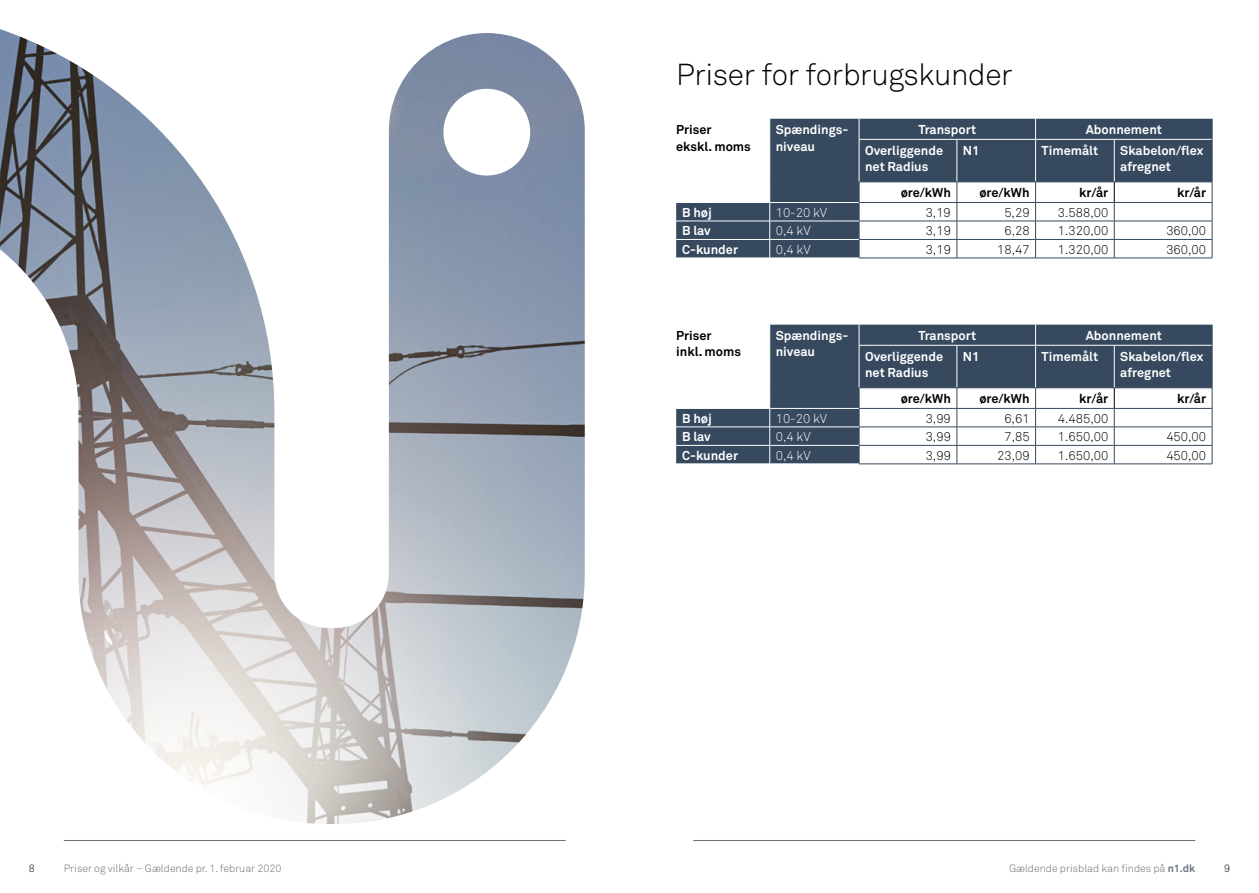
<style>
.page{position:relative;width:1259px;height:893px;background:#fff}
.page>*{position:absolute;margin:0;border:0;box-sizing:border-box;transform-origin:0 0}
.t1{font:300 30px "Akkurat Std";letter-spacing:-.01em;color:#000}
.t2{font:700 12.75px/16.5px "Akkurat Std";color:#fff}
.t3{font:300 12.75px "Akkurat Std";color:#000}
.t4{font:700 12.75px/16.5px "Akkurat Std";color:#000}
.t5{font:300 12.75px "Akkurat Std";color:#fff}
.t6{font:300 10.5px "Akkurat Std";color:#6e6e6e}
.t7{font:300 10.5px "Akkurat Std";color:#000}
.s1{font-weight:700;color:#6b7485}
</style>
<div class="page">
<img style="left:0;top:29px;width:585px;height:795px">
<hr style="left:64px;top:840px;width:502px;height:1px;background:#6e6e6e">
<hr style="left:693px;top:840px;width:502px;height:1px;background:#6e6e6e">
<svg style="left:676px;top:119px;width:535px;height:139px;fill:#36495e"></svg>
<svg style="left:859px;top:119px;width:1px;height:20px"></svg>
<svg style="left:1035px;top:119px;width:1px;height:20px"></svg>
<hr style="left:859px;top:139px;width:98px;height:1px;background:#fff">
<hr style="left:859px;top:140px;width:1px;height:42px;background:#fff">
<hr style="left:957px;top:139px;width:78px;height:1px;background:#fff">
<hr style="left:956px;top:140px;width:1px;height:42px;background:#fff">
<hr style="left:1035px;top:139px;width:79px;height:1px;background:#fff">
<hr style="left:1035px;top:140px;width:1px;height:42px;background:#fff">
<hr style="left:1114px;top:139px;width:98px;height:1px;background:#fff">
<hr style="left:1114px;top:140px;width:1px;height:42px;background:#fff">
<svg style="left:1211px;top:119px;width:1px;height:20px"></svg>
<hr style="left:1211px;top:139px;width:1px;height:43px;background:#36495e">
<hr style="left:859px;top:202px;width:98px;height:1px;background:#36495e">
<hr style="left:957px;top:202px;width:78px;height:1px;background:#36495e">
<hr style="left:1035px;top:202px;width:79px;height:1px;background:#36495e">
<hr style="left:1114px;top:202px;width:98px;height:1px;background:#36495e">
<hr style="left:859px;top:221px;width:98px;height:1px;background:#36495e">
<hr style="left:957px;top:221px;width:78px;height:1px;background:#36495e">
<hr style="left:1035px;top:221px;width:79px;height:1px;background:#36495e">
<hr style="left:1114px;top:221px;width:98px;height:1px;background:#36495e">
<hr style="left:859px;top:239px;width:98px;height:1px;background:#36495e">
<hr style="left:957px;top:239px;width:78px;height:1px;background:#36495e">
<hr style="left:1035px;top:239px;width:79px;height:1px;background:#36495e">
<hr style="left:1114px;top:239px;width:98px;height:1px;background:#36495e">
<svg style="left:1114px;top:183px;width:1px;height:75px"></svg>
<hr style="left:859px;top:258px;width:98px;height:1px;background:#36495e">
<hr style="left:957px;top:258px;width:78px;height:1px;background:#36495e">
<hr style="left:1035px;top:258px;width:79px;height:1px;background:#36495e">
<hr style="left:1114px;top:258px;width:98px;height:1px;background:#36495e">
<svg style="left:769px;top:119px;width:1px;height:20px"></svg>
<hr style="left:769px;top:139px;width:1px;height:43px;background:#fff">
<hr style="left:676px;top:202px;width:94px;height:1px;background:#fff">
<hr style="left:676px;top:221px;width:94px;height:1px;background:#fff">
<hr style="left:770px;top:202px;width:89px;height:1px;background:#fff">
<hr style="left:770px;top:221px;width:89px;height:1px;background:#fff">
<hr style="left:676px;top:239px;width:94px;height:1px;background:#fff">
<hr style="left:770px;top:239px;width:89px;height:1px;background:#fff">
<svg style="left:769px;top:182px;width:1px;height:76px"></svg>
<hr style="left:859px;top:182px;width:98px;height:1px;background:#36495e">
<svg style="left:859px;top:182px;width:1px;height:76px"></svg>
<hr style="left:957px;top:182px;width:78px;height:1px;background:#36495e">
<svg style="left:956px;top:182px;width:1px;height:76px"></svg>
<hr style="left:1035px;top:182px;width:79px;height:1px;background:#36495e">
<svg style="left:1035px;top:182px;width:1px;height:76px"></svg>
<hr style="left:1114px;top:182px;width:98px;height:1px;background:#36495e">
<svg style="left:1211px;top:182px;width:1px;height:76px"></svg>
<svg style="left:676px;top:325px;width:535px;height:139px;fill:#36495e"></svg>
<svg style="left:859px;top:325px;width:1px;height:20px"></svg>
<svg style="left:1035px;top:325px;width:1px;height:20px"></svg>
<hr style="left:859px;top:345px;width:98px;height:1px;background:#fff">
<hr style="left:859px;top:345px;width:1px;height:43px;background:#fff">
<hr style="left:957px;top:345px;width:78px;height:1px;background:#fff">
<hr style="left:956px;top:345px;width:1px;height:43px;background:#fff">
<hr style="left:1035px;top:345px;width:79px;height:1px;background:#fff">
<hr style="left:1035px;top:345px;width:1px;height:43px;background:#fff">
<hr style="left:1114px;top:345px;width:98px;height:1px;background:#fff">
<hr style="left:1114px;top:345px;width:1px;height:43px;background:#fff">
<svg style="left:1211px;top:325px;width:1px;height:20px"></svg>
<hr style="left:1211px;top:345px;width:1px;height:43px;background:#36495e">
<hr style="left:859px;top:408px;width:98px;height:1px;background:#36495e">
<hr style="left:957px;top:408px;width:78px;height:1px;background:#36495e">
<hr style="left:1035px;top:408px;width:79px;height:1px;background:#36495e">
<hr style="left:1114px;top:408px;width:98px;height:1px;background:#36495e">
<hr style="left:859px;top:427px;width:98px;height:1px;background:#36495e">
<hr style="left:957px;top:427px;width:78px;height:1px;background:#36495e">
<hr style="left:1035px;top:427px;width:79px;height:1px;background:#36495e">
<hr style="left:1114px;top:427px;width:98px;height:1px;background:#36495e">
<hr style="left:859px;top:445px;width:98px;height:1px;background:#36495e">
<hr style="left:957px;top:445px;width:78px;height:1px;background:#36495e">
<hr style="left:1035px;top:445px;width:79px;height:1px;background:#36495e">
<hr style="left:1114px;top:445px;width:98px;height:1px;background:#36495e">
<svg style="left:1114px;top:389px;width:1px;height:75px"></svg>
<hr style="left:859px;top:464px;width:98px;height:1px;background:#36495e">
<hr style="left:957px;top:464px;width:78px;height:1px;background:#36495e">
<hr style="left:1035px;top:464px;width:79px;height:1px;background:#36495e">
<hr style="left:1114px;top:464px;width:98px;height:1px;background:#36495e">
<svg style="left:769px;top:325px;width:1px;height:20px"></svg>
<hr style="left:769px;top:345px;width:1px;height:43px;background:#fff">
<hr style="left:676px;top:408px;width:94px;height:1px;background:#fff">
<hr style="left:676px;top:427px;width:94px;height:1px;background:#fff">
<hr style="left:770px;top:408px;width:89px;height:1px;background:#fff">
<hr style="left:770px;top:427px;width:89px;height:1px;background:#fff">
<hr style="left:676px;top:445px;width:94px;height:1px;background:#fff">
<hr style="left:770px;top:445px;width:89px;height:1px;background:#fff">
<svg style="left:769px;top:388px;width:1px;height:76px"></svg>
<hr style="left:859px;top:388px;width:98px;height:1px;background:#36495e">
<svg style="left:859px;top:388px;width:1px;height:76px"></svg>
<hr style="left:957px;top:388px;width:78px;height:1px;background:#36495e">
<svg style="left:956px;top:388px;width:1px;height:76px"></svg>
<hr style="left:1035px;top:388px;width:79px;height:1px;background:#36495e">
<svg style="left:1035px;top:388px;width:1px;height:76px"></svg>
<hr style="left:1114px;top:388px;width:98px;height:1px;background:#36495e">
<svg style="left:1211px;top:388px;width:1px;height:76px"></svg>
<h1 class="t1" style="left:676px;top:56px;width:338px">Priser for forbrugskunder</h1>
<p class="t4" style="left:676px;top:121px;width:76px">Priser ekskl. moms</p>
<p class="t2" style="left:776px;top:121px;width:73px">Spændings&shy;niveau</p>
<p class="t2" style="left:918px;top:121px;width:59px">Transport</p>
<p class="t2" style="left:1085px;top:121px;width:78px">Abonnement</p>
<p class="t2" style="left:865px;top:142px;width:80px">Overliggende net Radius</p>
<p class="t2" style="left:963px;top:142px;width:18px">N1</p>
<p class="t2" style="left:1041px;top:142px;width:58px">Timemålt</p>
<p class="t2" style="left:1120px;top:142px;width:84px">Skabelon/flex afregnet</p>
<p class="t4" style="left:900px;top:184px;width:52px">øre/kWh</p>
<p class="t4" style="left:979px;top:184px;width:52px">øre/kWh</p>
<p class="t4" style="left:1079px;top:184px;width:31px">kr/år</p>
<p class="t4" style="left:1177px;top:184px;width:31px">kr/år</p>
<p class="t2" style="left:682px;top:204px;width:31px">B høj</p>
<p class="t5" style="left:776px;top:205px;width:53px">10-20 kV</p>
<p class="t3" style="left:925px;top:205px;width:27px">3,19</p>
<p class="t3" style="left:1004px;top:205px;width:27px">5,29</p>
<p class="t3" style="left:1058px;top:205px;width:52px">3.588,00</p>
<p class="t2" style="left:682px;top:222px;width:30px">B lav</p>
<p class="t5" style="left:776px;top:223px;width:36px">0,4 kV</p>
<p class="t3" style="left:925px;top:223px;width:27px">3,19</p>
<p class="t3" style="left:1004px;top:223px;width:27px">6,28</p>
<p class="t3" style="left:1058px;top:223px;width:52px">1.320,00</p>
<p class="t3" style="left:1166px;top:223px;width:41px">360,00</p>
<p class="t2" style="left:682px;top:241px;width:57px">C-kunder</p>
<p class="t5" style="left:776px;top:242px;width:36px">0,4 kV</p>
<p class="t3" style="left:925px;top:242px;width:27px">3,19</p>
<p class="t3" style="left:997px;top:242px;width:34px">18,47</p>
<p class="t3" style="left:1058px;top:242px;width:52px">1.320,00</p>
<p class="t3" style="left:1166px;top:242px;width:41px">360,00</p>
<p class="t4" style="left:676px;top:327px;width:66px">Priser inkl. moms</p>
<p class="t2" style="left:776px;top:327px;width:73px">Spændings&shy;niveau</p>
<p class="t2" style="left:918px;top:327px;width:59px">Transport</p>
<p class="t2" style="left:1085px;top:327px;width:78px">Abonnement</p>
<p class="t2" style="left:865px;top:348px;width:80px">Overliggende net Radius</p>
<p class="t2" style="left:963px;top:348px;width:18px">N1</p>
<p class="t2" style="left:1041px;top:348px;width:58px">Timemålt</p>
<p class="t2" style="left:1120px;top:348px;width:84px">Skabelon/flex afregnet</p>
<p class="t4" style="left:900px;top:390px;width:52px">øre/kWh</p>
<p class="t4" style="left:979px;top:390px;width:52px">øre/kWh</p>
<p class="t4" style="left:1079px;top:390px;width:31px">kr/år</p>
<p class="t4" style="left:1177px;top:390px;width:31px">kr/år</p>
<p class="t2" style="left:682px;top:410px;width:31px">B høj</p>
<p class="t5" style="left:776px;top:411px;width:53px">10-20 kV</p>
<p class="t3" style="left:925px;top:411px;width:27px">3,99</p>
<p class="t3" style="left:1004px;top:411px;width:27px">6,61</p>
<p class="t3" style="left:1058px;top:411px;width:52px">4.485,00</p>
<p class="t2" style="left:682px;top:428px;width:30px">B lav</p>
<p class="t5" style="left:776px;top:429px;width:36px">0,4 kV</p>
<p class="t3" style="left:925px;top:429px;width:27px">3,99</p>
<p class="t3" style="left:1004px;top:429px;width:27px">7,85</p>
<p class="t3" style="left:1058px;top:429px;width:52px">1.650,00</p>
<p class="t3" style="left:1166px;top:429px;width:41px">450,00</p>
<p class="t2" style="left:682px;top:447px;width:57px">C-kunder</p>
<p class="t5" style="left:776px;top:448px;width:36px">0,4 kV</p>
<p class="t3" style="left:925px;top:448px;width:27px">3,99</p>
<p class="t3" style="left:997px;top:448px;width:34px">23,09</p>
<p class="t3" style="left:1058px;top:448px;width:52px">1.650,00</p>
<p class="t3" style="left:1166px;top:448px;width:41px">450,00</p>
<p class="t7" style="left:29px;top:862px;width:7px">8</p>
<p class="t6" style="left:64px;top:862px;width:219px">Priser og vilkår – Gældende pr. 1. februar 2020</p>
<p class="t6" style="left:1009px;top:862px;width:188px">Gældende prisblad kan findes på <span class="s1">n1.dk</span></p>
<p class="t7" style="left:1224px;top:862px;width:7px">9</p>
</div>
